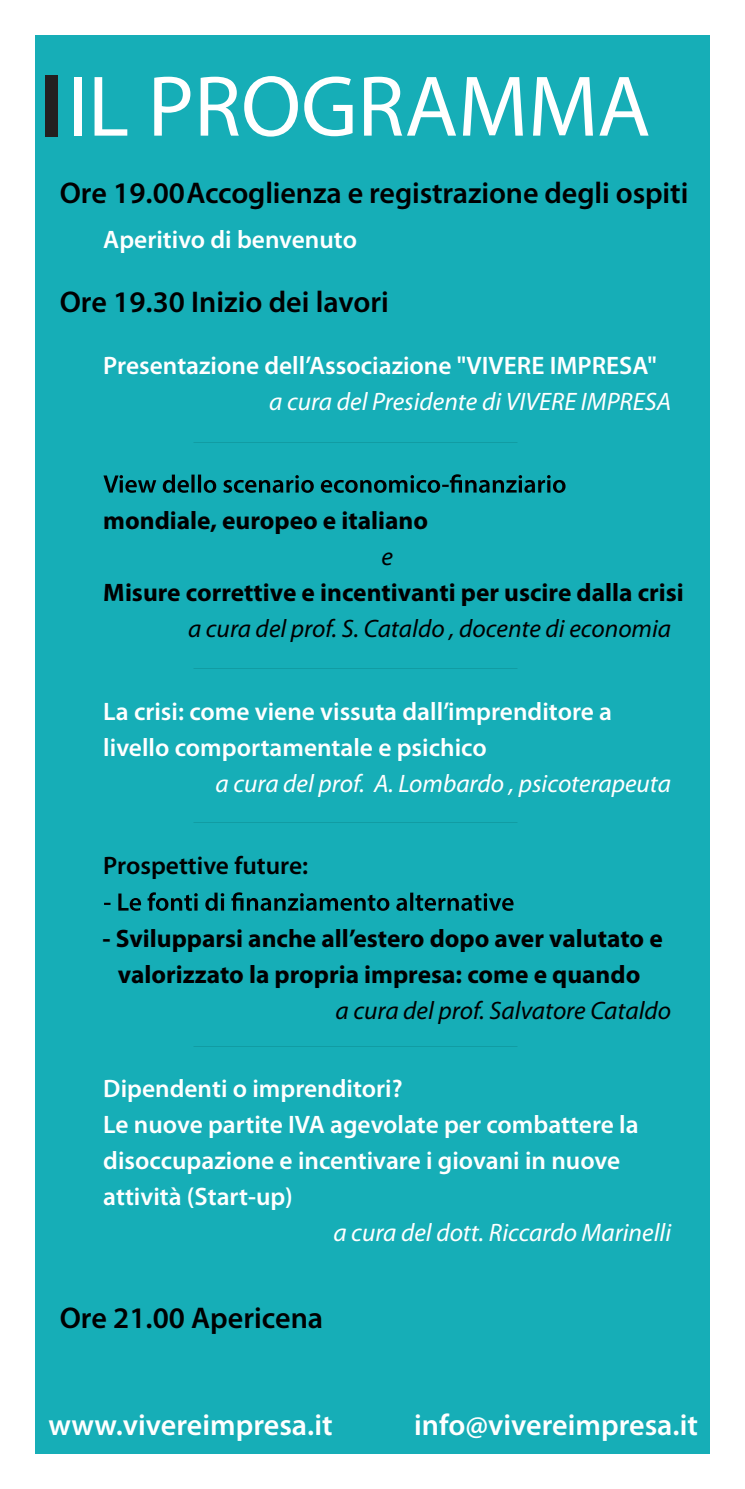
<style>
.page{position:relative;width:745px;height:1489px;background:#fff}
.page>*{position:absolute;margin:0;border:0;box-sizing:border-box;transform-origin:0 0}
.t1{font:86.75px "Myriad Pro";color:#fff}
.t2{font:600 30px "Myriad Pro";letter-spacing:-.005em;color:#000001}
.t3{font:600 30px "Myriad Pro";color:#fff}
.t4{font:600 25.25px/36.2px "Myriad Pro";color:#fff}
.t5{font:700 25.25px/36.2px "Myriad Pro";color:#000001;text-align:center}
.t6{font:italic 25.25px "Myriad Pro";color:#fff}
.t7{font:italic 25.25px "Myriad Pro";color:#000001}
.t8{font:600 25.25px "Myriad Pro";color:#000001}
</style>
<div class="page">
<div style="left:35px;top:35px;width:674px;height:1418px;background:#16aeb7"></div>
<svg style="left:103px;top:474px;width:462px;height:19px"></svg>
<svg style="left:104px;top:892px;width:409px;height:18px"></svg>
<div style="left:45px;top:75px;width:13px;height:62px;background:#231f20"></div>
<h1 class="t1" style="left:67px;top:53px;width:584px">IL PROGRAMMA</h1>
<p class="t2" style="left:60px;top:174px;width:629px">Ore 19.00 Accoglienza e registrazione degli ospiti</p>
<p class="t4" style="left:103px;top:221px;width:255px">Aperitivo di benvenuto</p>
<p class="t2" style="left:60px;top:282px;width:330px">Ore 19.30 Inizio dei lavori</p>
<p class="t4" style="left:103px;top:347px;width:554px">Presentazione dell’Associazione "VIVERE IMPRESA"</p>
<p class="t6" style="left:269px;top:386px;width:403px">a cura del Presidente di VIVERE IMPRESA</p>
<p class="t5" style="left:103px;top:501px;width:326px">mondiale, europeo e italiano</p>
<p class="t7" style="left:381px;top:541px;width:13px">e</p>
<p class="t5" style="left:103px;top:573px;width:581px">Misure correttive e incentivanti per uscire dalla crisi</p>
<p class="t7" style="left:188px;top:613px;width:484px">a cura del prof. S. Cataldo , docente di economia</p>
<p class="t4" style="left:103px;top:692px;width:510px">La crisi: come viene vissuta dall’imprenditore a livello comportamentale e psichico</p>
<p class="t6" style="left:215px;top:768px;width:457px">a cura del prof. A. Lombardo , psicoterapeuta</p>
<p class="t8" style="left:103px;top:849px;width:206px">Prospettive future:</p>
<p class="t5" style="left:103px;top:919px;width:561px">- Svilupparsi anche all’estero dopo aver valutato e valorizzato la propria impresa: come e quando</p>
<p class="t7" style="left:335px;top:995px;width:337px">a cura del prof. Salvatore Cataldo</p>
<p class="t4" style="left:103px;top:1069px;width:536px">Dipendenti o imprenditori?<br>Le nuove partite IVA agevolate per combattere la disoccupazione e incentivare i giovani in nuove attività (Start-up)</p>
<p class="t6" style="left:333px;top:1217px;width:339px">a cura del dott. Riccardo Marinelli</p>
<p class="t2" style="left:60px;top:1299px;width:265px">Ore 21.00 Apericena</p>
<p class="t3" style="left:48px;top:1405px;width:285px">www.vivereimpresa.it</p>
<p class="t3" style="left:414px;top:1405px;width:285px">info@vivereimpresa.it</p>
</div>
